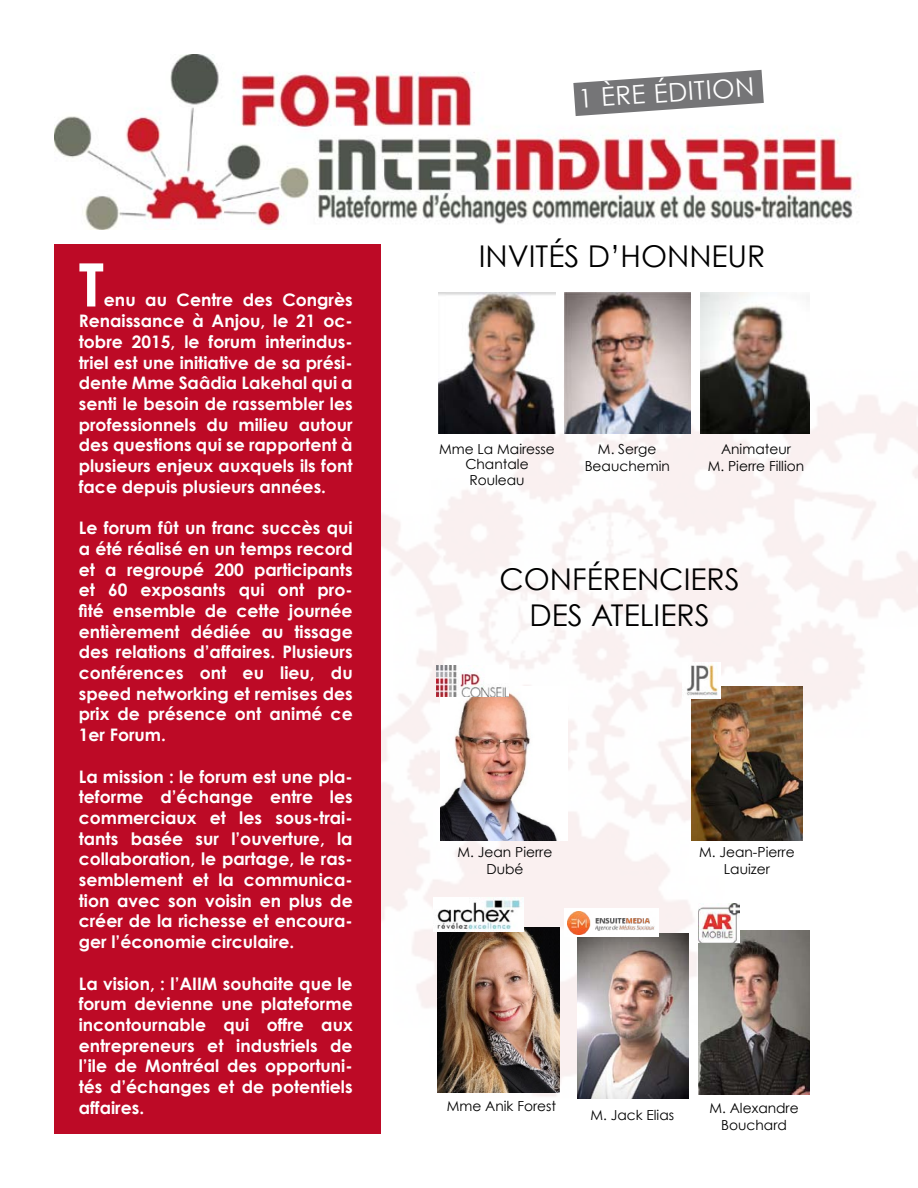
<style>
.page{position:relative;width:918px;height:1188px;background:#fff}
.page>*{position:absolute;margin:0;border:0;box-sizing:border-box;transform-origin:0 0}
.t1{font:700 60px "Century Gothic";color:#fff}
.t2{font:30px/36px "Century Gothic";color:#000;text-align:center}
.t3{font:25.95px "Century Gothic";color:#fff}
.t4{font:700 17.25px/20.7px "Century Gothic";color:#fff;text-align:justify}
.t5{font:13.8px/16.5px "Century Gothic";color:#000;text-align:center}
</style>
<div class="page">
<img style="left:380px;top:336px;width:538px;height:763px">
<div style="left:54px;top:245px;width:326px;height:889px;background:#bd0a26"></div>
<img style="left:578px;top:933px;width:111px;height:165px">
<img style="left:54px;top:54px;width:805px;height:176px">
<img style="left:692px;top:686px;width:111px;height:155px">
<img style="left:440px;top:686px;width:127px;height:155px">
<img style="left:437px;top:928px;width:122px;height:164px">
<img style="left:699px;top:930px;width:110px;height:164px">
<img style="left:682px;top:663px;width:38px;height:35px">
<img style="left:436px;top:665px;width:72px;height:31px">
<img style="left:433px;top:897px;width:91px;height:34px">
<img style="left:698px;top:903px;width:42px;height:39px">
<div style="left:564px;top:908px;width:94px;height:29px;background:#fff"></div>
<img style="left:568px;top:912px;width:87px;height:23px">
<svg style="left:573px;top:70px;width:191px;height:46px"></svg>
<img style="left:439px;top:293px;width:117px;height:140px">
<img style="left:564px;top:293px;width:126px;height:140px">
<img style="left:700px;top:293px;width:110px;height:140px">
<h1 class="t1" style="left:79px;top:247px;width:27px">T</h1>
<p class="t4" style="left:79px;top:289px;width:275px;text-indent:25px">enu au Centre des Congrès Renaissance à Anjou, le 21 oc&shy;tobre 2015, le forum interindus&shy;triel est une initiative de sa prési&shy;dente Mme Saâdia Lakehal qui a senti le besoin de rassembler les professionnels du milieu autour des questions qui se rapportent à plusieurs enjeux auxquels ils font face depuis plusieurs années.</p>
<p class="t4" style="left:79px;top:517px;width:275px">Le forum fût un franc succès qui a été réalisé en un temps record et a regroupé 200 participants et 60 exposants qui ont pro&shy;fité ensemble de cette journée entièrement dédiée au tissage des relations d’affaires. Plusieurs conférences ont eu lieu, du speed networking et remises des prix de présence ont animé ce 1er Forum.</p>
<p class="t4" style="left:79px;top:766px;width:275px">La mission : le forum est une pla&shy;teforme d’échange entre les commerciaux et les sous-trai&shy;tants basée sur l’ouverture, la collaboration, le partage, le ras&shy;semblement et la communica&shy;tion avec son voisin en plus de créer de la richesse et encoura&shy;ger l’économie circulaire.</p>
<p class="t4" style="left:79px;top:973px;width:275px">La vision, : l’AIIM souhaite que le forum devienne une plateforme incontournable qui offre aux entrepreneurs et industriels de l’ile de Montréal des opportuni&shy;tés d’échanges et de potentiels affaires.</p>
<h3 class="t3" style="left:577px;top:83px;width:178px;rotate:-4deg">1 ÈRE ÉDITION</h3>
<h2 class="t2" style="left:479px;top:238px;width:288px">INVITÉS D’HONNEUR</h2>
<p class="t5" style="left:439px;top:442px;width:117px;line-height:14.4px">Mme La Mairesse<br>Chantale</p>
<p class="t5" style="left:469px;top:472px;width:57px">Rouleau</p>
<p class="t5" style="left:585px;top:441px;width:87px">M. Serge<br>Beauchemin</p>
<p class="t5" style="left:708px;top:441px;width:98px">Animateur<br>M. Pierre Fillion</p>
<h2 class="t2" style="left:500px;top:561px;width:242px">CONFÉRENCIERS<br>DES ATELIERS</h2>
<p class="t5" style="left:458px;top:844px;width:96px">M. Jean Pierre<br>Dubé</p>
<p class="t5" style="left:699px;top:844px;width:97px">M. Jean-Pierre<br>Lauizer</p>
<p class="t5" style="left:447px;top:1097px;width:111px">Mme Anik Forest</p>
<p class="t5" style="left:590px;top:1106px;width:85px">M. Jack Elias</p>
<p class="t5" style="left:709px;top:1100px;width:91px">M. Alexandre<br>Bouchard</p>
</div>
